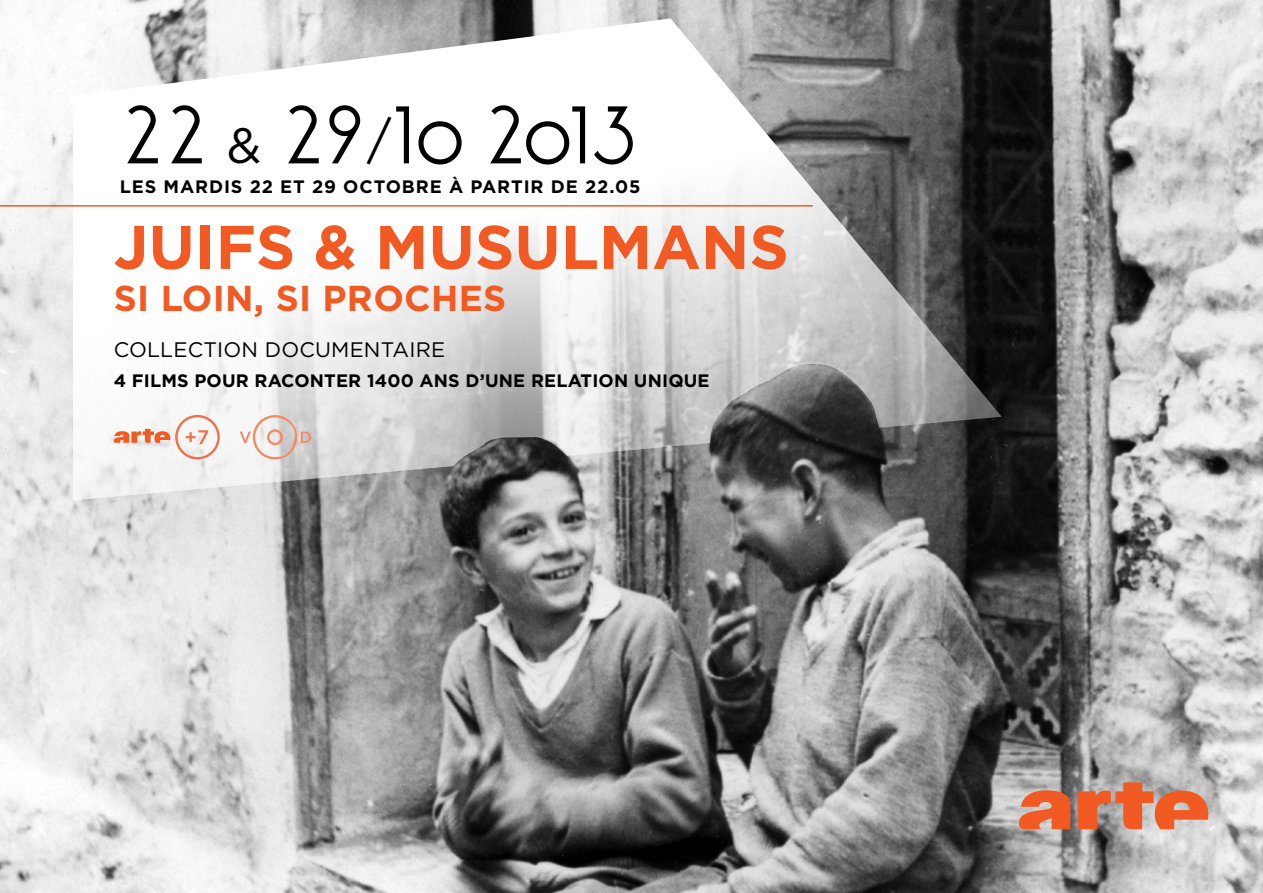
<style>
.page{position:relative;width:1263px;height:893px;background:#fff}
.page>*{position:absolute;margin:0;border:0;box-sizing:border-box;transform-origin:0 0}
.t1{font:78px "Oksana MOD";letter-spacing:-.03em;color:#000}
.t2{font:700 61.5px "Gotham";color:#f15a22}
.t3{font:700 36px "Gotham";letter-spacing:.01em;color:#f15a22}
.t4{font:21px "Gotham";letter-spacing:.01em;color:#000}
.t5{font:700 18px "Gotham";letter-spacing:.05em;color:#000}
.t6{font:700 18px "Gotham";letter-spacing:.01em;color:#000}
.s1{font-family:"Gotham";font-size:49.5px}
.s2{font-size:49.5px}
</style>
<div class="page">
<img style="left:0;top:0;width:1263px;height:893px">
<svg style="left:73px;top:18px;width:929px;height:482px"></svg>
<hr style="left:0;top:205px;width:813px;height:2px;background:#f15a22">
<svg style="left:1019px;top:782px;width:194px;height:47px;background:#d18163"></svg>
<svg style="left:114px;top:415px;width:106px;height:44px"></svg>
<svg style="left:240px;top:415px;width:71px;height:44px"></svg>
<img style="left:439px;top:437px;width:142px;height:68px">
<img style="left:708px;top:364px;width:178px;height:109px">
<h1 class="t1" style="left:120px;top:73px;width:519px">22 <span class="s1">&amp;</span> 29<span class="s2">/</span>10 2013</h1>
<p class="t5" style="left:120px;top:175px;width:522px">LES MARDIS 22 ET 29 OCTOBRE À PARTI R DE 22.05</p>
<h2 class="t2" style="left:114px;top:206px;width:676px">JUIFS &amp; MUSULMANS</h2>
<h3 class="t3" style="left:114px;top:274px;width:391px">SI LOIN, SI PROCHES</h3>
<p class="t4" style="left:114px;top:336px;width:333px">COLLECTION DOCUMENTAIRE</p>
<p class="t5" style="left:114px;top:369px;width:31px">4 FILMS</p>
<p class="t6" style="left:194px;top:369px;width:240px">POUR RACONTER 1400 ANS</p>
<p class="t5" style="left:465px;top:369px;width:180px">D’UN E RELATION UNI</p>
<p class="t5" style="left:668px;top:369px;width:43px">QUE</p>
</div>
